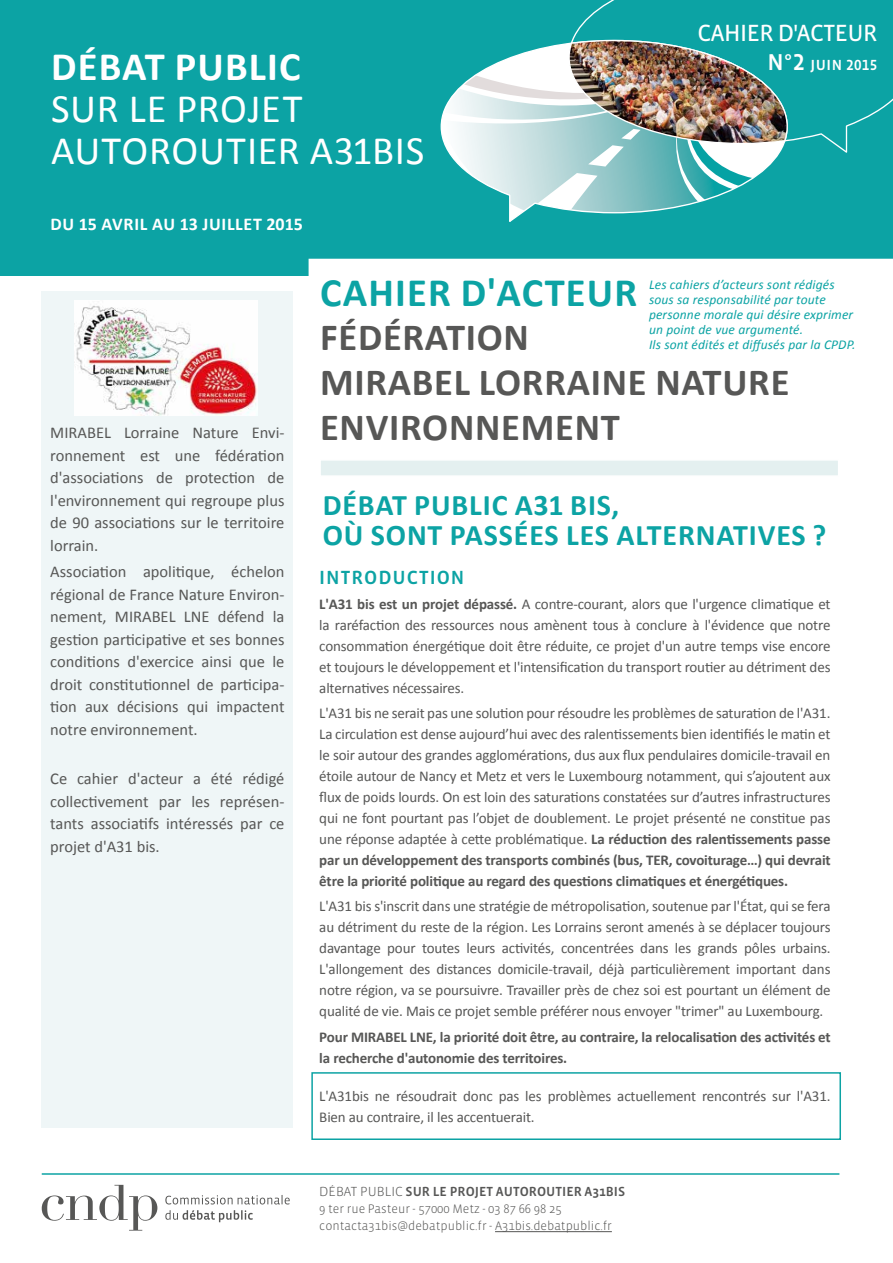
<style>
.page{position:relative;width:893px;height:1263px;background:#fff}
.page>*{position:absolute;margin:0;border:0;box-sizing:border-box;transform-origin:0 0}
.t1{font:40.5px/42px "Calibri";letter-spacing:.015em;color:#fff}
.t2{font:700 40.5px "Calibri";letter-spacing:.03em;color:#0ca3a4}
.t3{font:700 40.5px "Calibri";letter-spacing:.03em;color:#fff}
.t4{font:700 38.55px/45.3px "Calibri";letter-spacing:.02em;color:#575756}
.t5{font:700 30px/30px "Calibri";letter-spacing:.03em;color:#0ca3a4}
.t6{font:24px "Vista Sans OT";letter-spacing:-.02em;color:#fff}
.t7{font:500 19.5px "Vista Sans OT";letter-spacing:.05em;color:#0ca3a4}
.t8{font:700 18px "Calibri";letter-spacing:.04em;color:#fff}
.t9{font:16.5px/22.5px "Calibri";color:#575756;text-align:justify}
.t10{font:15px/21px "Calibri";letter-spacing:-.01em;color:#575756;text-align:justify}
.t11{font:700 15px/21px "Calibri";letter-spacing:-.01em;color:#575756}
.t12{font:500 15px "Vista Sans OT";letter-spacing:.03em;color:#fff}
.t13{font:italic 13.5px/15px "Calibri";letter-spacing:.01em;color:#0ca3a4}
.t14{font:500 13.5px "Vista Sans OT";color:#575756}
.t15{font:300 12.6px/16.8px "Vista Sans OT";color:#575756}
.s1{font-size:23.55px}
.s2{font-weight:700}
.s3{font-weight:300}
</style>
<div class="page">
<div style="left:0;top:0;width:893px;height:276px;background:#0ca3a4"></div>
<div style="left:309px;top:259px;width:584px;height:17px;background:#fff"></div>
<div style="left:319px;top:459px;width:520px;height:18px;background:#e4f0f0;border:2px solid #fff"></div>
<div style="left:42px;top:292px;width:251px;height:836px;background:#eff6f7"></div>
<img style="left:74px;top:300px;width:184px;height:116px">
<hr style="left:42px;top:1173px;width:797px;height:2px;background:#0ca3a4">
<hr style="left:495px;top:1231px;width:117px;height:1px;background:#575756">
<svg style="left:165px;top:1210px;width:88px;height:12px"></svg>
<svg style="left:165px;top:1195px;width:125px;height:9px"></svg>
<svg style="left:42px;top:1185px;width:115px;height:45px"></svg>
<svg style="left:572px;top:0;width:321px;height:153px"></svg>
<img style="left:441px;top:39px;width:347px;height:174px">
<div style="left:311px;top:1072px;width:530px;height:68px;border:2px solid #0ca3a4"></div>
<h1 class="t3" style="left:51px;top:40px;width:251px">DÉBAT PUBLIC</h1>
<h1 class="t1" style="left:51px;top:87px;width:375px">SUR LE PROJET<br>AUTOROUTIER A31BIS</h1>
<p class="t8" style="left:51px;top:212px;width:254px">DU 15 AVRIL AU 13 JUILLET 2015</p>
<h3 class="t6" style="left:698px;top:21px;width:181px">CAHIER D'ACTEUR</h3>
<p class="t12" style="left:767px;top:57px;width:111px"><span class="s1">N°2</span> JUIN 2015</p>
<p class="t9" style="left:50px;top:421px;width:236px">MIRABEL Lorraine Nature Envi&shy;ronnement est une fédération d'associations de protection de l'environnement qui regroupe plus de 90 associations sur le territoire lorrain.</p>
<p class="t9" style="left:50px;top:561px;width:236px">Association apolitique, échelon régional de France Nature Environ&shy;nement, MIRABEL LNE défend la gestion participative et ses bonnes conditions d'exercice ainsi que le droit constitutionnel de participa&shy;tion aux décisions qui impactent notre environnement.</p>
<p class="t9" style="left:50px;top:767px;width:236px">Ce cahier d'acteur a été rédigé collectivement par les représen&shy;tants associatifs intéressés par ce projet d'A31 bis.</p>
<h1 class="t2" style="left:320px;top:267px;width:319px">CAHIER D'ACTEUR</h1>
<p class="t13" style="left:649px;top:277px;width:208px">Les cahiers d’acteurs sont rédigés sous sa responsabilité par toute personne morale qui désire exprimer un point de vue argumenté.<br>Ils sont édités et diffusés par la CPDP.</p>
<h2 class="t4" style="left:320px;top:314px;width:471px">FÉDÉRATION<br>MIRABEL LORRAINE NATURE<br>ENVIRONNEMENT</h2>
<h3 class="t5" style="left:323px;top:490px;width:505px">DÉBAT PUBLIC A31 BIS,<br>OÙ SONT PASSÉES LES ALTERNATIVES ?</h3>
<h3 class="t7" style="left:319px;top:567px;width:147px">INTRODUCTION</h3>
<p class="t10" style="left:319px;top:593px;width:513px"><span class="s2">L'A31 bis est un projet dépassé.</span> A contre-courant, alors que l'urgence climatique et la raréfaction des ressources nous amènent tous à conclure à l'évidence que notre consommation énergétique doit être réduite, ce projet d'un autre temps vise encore et toujours le développement et l'intensification du transport routier au détriment des alternatives nécessaires.</p>
<p class="t10" style="left:319px;top:703px;width:513px">L'A31 bis ne serait pas une solution pour résoudre les problèmes de saturation de l'A31.<br>La circulation est dense aujourd’hui avec des ralentissements bien identifiés le matin et le soir autour des grandes agglomérations, dus aux flux pendulaires domicile-travail en étoile autour de Nancy et Metz et vers le Luxembourg notamment, qui s’ajoutent aux flux de poids lourds. On est loin des saturations constatées sur d’autres infrastructures qui ne font pourtant pas l’objet de doublement. Le projet présenté ne constitue pas une réponse adaptée à cette problématique. <span class="s2">La réduction des ralentissements passe par un développement des transports combinés (bus, TER, covoiturage…) qui devrait être la priorité politique au regard des questions climatiques et énergétiques.</span></p>
<p class="t10" style="left:319px;top:896px;width:513px">L'A31 bis s'inscrit dans une stratégie de métropolisation, soutenue par l'État, qui se fera au détriment du reste de la région. Les Lorrains seront amenés à se déplacer toujours davantage pour toutes leurs activités, concentrées dans les grands pôles urbains.<br>L'allongement des distances domicile-travail, déjà particulièrement important dans notre région, va se poursuivre. Travailler près de chez soi est pourtant un élément de qualité de vie. Mais ce projet semble préférer nous envoyer "trimer" au Luxembourg.</p>
<p class="t11" style="left:319px;top:1026px;width:513px">Pour MIRABEL LNE, la priorité doit être, au contraire, la relocalisation des activités et la recherche d'autonomie des territoires.</p>
<p class="t10" style="left:319px;top:1085px;width:513px">L'A31bis ne résoudrait donc pas les problèmes actuellement rencontrés sur l'A31.<br>Bien au contraire, il les accentuerait.</p>
<p class="t14" style="left:319px;top:1185px;width:307px"><span class="s3">DÉBAT PUBLIC</span> SUR LE PROJET AUTOROUTIER A31BIS</p>
<p class="t15" style="left:319px;top:1201px;width:294px">9 ter rue Pasteur - 57000 Metz - 03 87 66 98 25 contacta31bis@debatpublic.fr - A31bis.debatpublic.fr</p>
</div>
